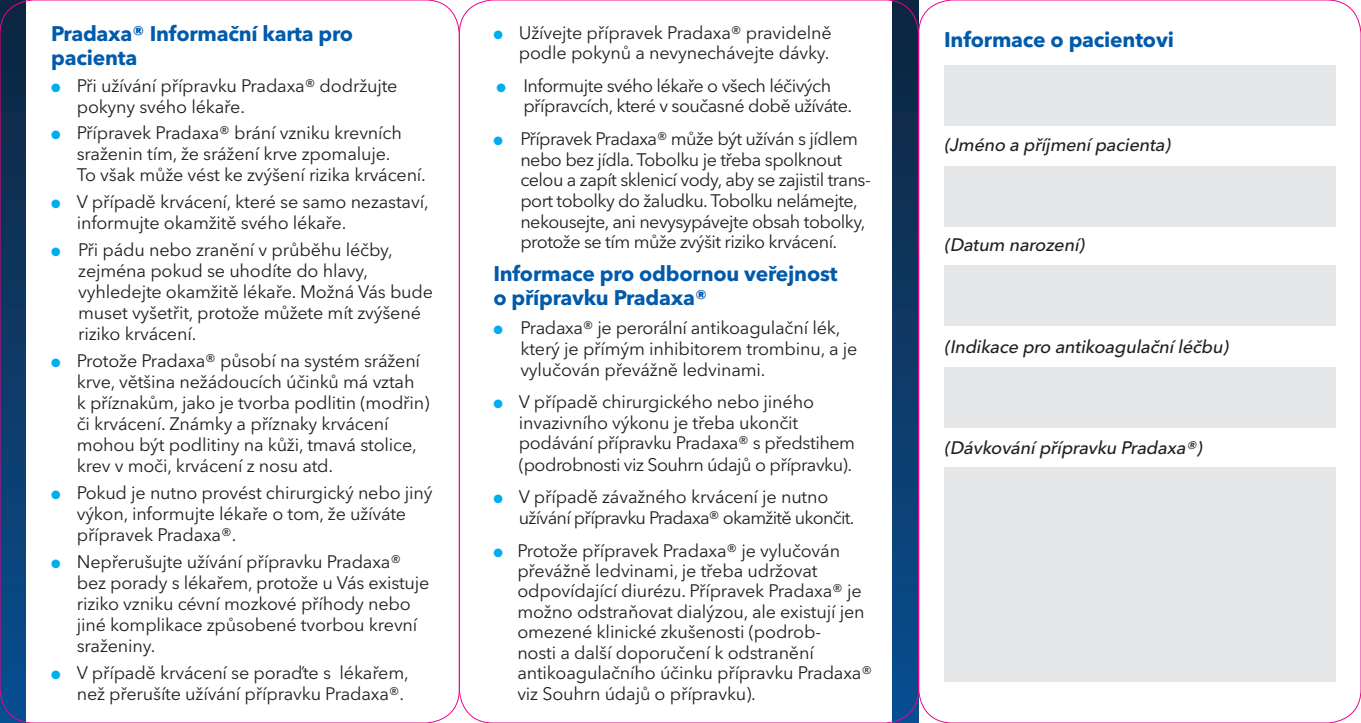
<style>
.page{position:relative;width:1361px;height:723px;background:#fff}
.page>*{position:absolute;margin:0;border:0;box-sizing:border-box;transform-origin:0 0}
.t1{font:700 21px/24px "Avenir Next LT Pro";letter-spacing:-.01em;color:#015aaa}
.Styl_odstavce1{font:18px/21px "Avenir Next LT Pro";letter-spacing:-.01em;color:#231f20}
.Styl_odstavce1-2{font:18px/20.7px "Avenir Next LT Pro";letter-spacing:-.03em;color:#231f20}
.t2{font:italic 500 18px "Avenir Next LT Pro";color:#231f20}
.Styl_odstavce1-3{font:18px "Avenir Next LT Pro";letter-spacing:-.04em;color:#231f20}
.s1{color:#00aeef}
</style>
<div class="page">
<div style="left:0;top:0;width:26px;height:723px;background:linear-gradient(to bottom,#10253f,#0a4e90)"></div>
<div style="left:893px;top:0;width:25px;height:723px;background:linear-gradient(to bottom,#10253f,#0a4e90)"></div>
<div style="left:944px;top:65px;width:391px;height:61px;background:#e6e7e9"></div>
<div style="left:944px;top:166px;width:391px;height:61px;background:#e6e7e9"></div>
<div style="left:944px;top:265px;width:391px;height:61px;background:#e6e7e9"></div>
<div style="left:944px;top:367px;width:391px;height:60px;background:#e6e7e9"></div>
<div style="left:944px;top:468px;width:391px;height:214px;background:#e6e7e9"></div>
<p class="t1" style="left:51px;top:21px;width:303px">Pradaxa® Informační karta pro pacienta</p>
<p class="Styl_odstavce1" style="left:77px;top:75px;width:322px;text-indent:-26px"><span class="s1">●</span> Při užívání přípravku Pradaxa® dodržujte pokyny svého lékaře.</p>
<p class="Styl_odstavce1" style="left:77px;top:123px;width:351px;text-indent:-26px"><span class="s1">●</span> Přípravek Pradaxa® brání vzniku krevních sraženin tím, že srážení krve zpomaluje.<br>To však může vést ke zvýšení rizika krvácení.</p>
<p class="Styl_odstavce1" style="left:77px;top:192px;width:353px;text-indent:-26px"><span class="s1">●</span> V případě krvácení, které se samo nezastaví, informujte okamžitě svého lékaře.</p>
<p class="Styl_odstavce1" style="left:78px;top:240px;width:356px;text-indent:-27px"><span class="s1">●</span> Při pádu nebo zranění v průběhu léčby, zejména pokud se uhodíte do hlavy, vyhledejte okamžitě lékaře. Možná Vás bude muset vyšetřit, protože můžete mít zvýšené riziko krvácení.</p>
<p class="Styl_odstavce1" style="left:77px;top:350px;width:354px;text-indent:-26px"><span class="s1">●</span> Protože Pradaxa® působí na systém srážení krve, většina nežádoucích účinků má vztah<br>k příznakům, jako je tvorba podlitin (modřin) či krvácení. Známky a příznaky krvácení mohou být podlitiny na kůži, tmavá stolice, krev v moči, krvácení z nosu atd.</p>
<p class="Styl_odstavce1" style="left:77px;top:482px;width:357px;text-indent:-26px"><span class="s1">●</span> Pokud je nutno provést chirurgický nebo jiný výkon, informujte lékaře o tom, že užíváte přípravek Pradaxa®.</p>
<p class="Styl_odstavce1" style="left:77px;top:551px;width:354px;text-indent:-26px"><span class="s1">●</span> Nepřerušujte užívání přípravku Pradaxa® bez porady s lékařem, protože u Vás existuje riziko vzniku cévní mozkové příhody nebo jiné komplikace způsobené tvorbou krevní sraženiny.</p>
<p class="Styl_odstavce1" style="left:51px;top:662px;width:359px;text-align:right"><span class="s1">●</span> V případě krvácení se poraďte s lékařem, než přerušíte užívání přípravku Pradaxa®.</p>
<p class="Styl_odstavce1" style="left:493px;top:22px;width:340px"><span class="s1">●</span> Užívejte přípravek Pradaxa® pravidelně</p>
<p class="Styl_odstavce1" style="left:519px;top:43px;width:312px">podle pokynů a nevynechávejte dávky.</p>
<p class="Styl_odstavce1-2" style="left:523px;top:75px;width:330px;text-indent:-27px"><span class="s1">●</span> Informujte svého lékaře o všech léčivých přípravcích, které v současné době užíváte.</p>
<p class="Styl_odstavce1-2" style="left:520px;top:128px;width:352px;text-indent:-27px"><span class="s1">●</span> Přípravek Pradaxa® může být užíván s jídlem nebo bez jídla. Tobolku je třeba spolknout celou a zapít sklenicí vody, aby se zajistil trans‑ port tobolky do žaludku. Tobolku nelámejte, nekousejte, ani nevysypávejte obsah tobolky, protože se tím může zvýšit riziko krvácení.</p>
<p class="t1" style="left:493px;top:261px;width:346px">Informace pro odbornou veřejnost o přípravku Pradaxa®</p>
<p class="Styl_odstavce1" style="left:520px;top:317px;width:339px;text-indent:-27px"><span class="s1">●</span> Pradaxa® je perorální antikoagulační lék, který je přímým inhibitorem trombinu, a je vylučován převážně ledvinami.</p>
<p class="Styl_odstavce1" style="left:493px;top:392px;width:322px"><span class="s1">●</span> V případě chirurgického nebo jiného</p>
<p class="Styl_odstavce1" style="left:519px;top:412px;width:281px">invazivního výkonu je třeba ukončit</p>
<p class="Styl_odstavce1-2" style="left:519px;top:432px;width:338px">podávání přípravku Pradaxa® s předstihem (podrobnosti viz Souhrn údajů o přípravku).</p>
<p class="Styl_odstavce1" style="left:493px;top:486px;width:337px"><span class="s1">●</span> V případě závažného krvácení je nutno</p>
<p class="Styl_odstavce1-3" style="left:519px;top:507px;width:337px">užívání přípravku Pradaxa® okamžitě ukončit.</p>
<p class="Styl_odstavce1" style="left:517px;top:540px;width:356px;text-indent:-24px"><span class="s1">●</span> Protože přípravek Pradaxa® je vylučován převážně ledvinami, je třeba udržovat odpovídající diurézu. Přípravek Pradaxa® je možno odstraňovat dialýzou, ale existují jen omezené klinické zkušenosti (podrob‑<br>nosti a další doporučení k odstranění antikoagulačního účinku přípravku Pradaxa® viz Souhrn údajů o přípravku).</p>
<p class="t1" style="left:944px;top:28px;width:231px">Informace o pacientovi</p>
<p class="t2" style="left:944px;top:133px;width:231px">(Jméno a příjmení pacienta)</p>
<p class="t2" style="left:944px;top:234px;width:145px">(Datum narození)</p>
<p class="t2" style="left:944px;top:336px;width:289px">(Indikace pro antikoagulační léčbu)</p>
<p class="t2" style="left:944px;top:436px;width:263px">(Dávkování přípravku Pradaxa®)</p>
</div>
